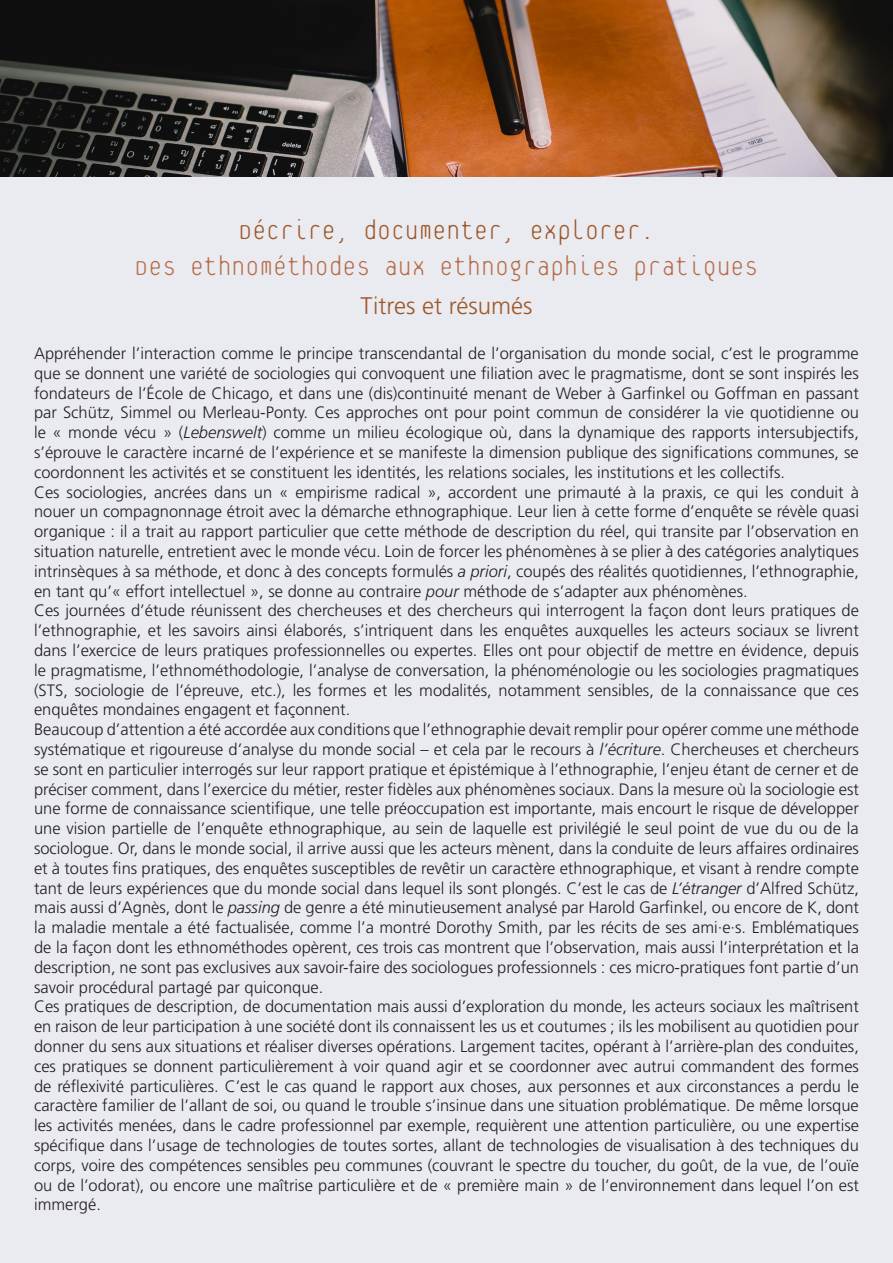
<style>
.page{position:relative;width:893px;height:1263px;background:#fff}
.page>*{position:absolute;margin:0;border:0;box-sizing:border-box;transform-origin:0 0}
.t1{font:100 30px "Platelet OT";color:#b76e4a}
.t2{font:100 30px "Platelet OT";color:#9e5728}
.t3{font:300 24px "Frutiger LT Std";color:#9e5728}
.t4{font:300 16.5px/19.8px "Frutiger LT Std";color:#231f20;text-align:justify}
.s1{font-style:italic}
</style>
<div class="page">
<div style="left:0;top:7px;width:893px;height:1256px;background:#eaebf1"></div>
<img style="left:0;top:0;width:893px;height:176px">
<p class="t2" style="left:239px;top:217px;width:417px">Décrire, documenter, explorer.</p>
<p class="t1" style="left:135px;top:253px;width:625px">Des ethnométhodes aux ethnographies pratiques</p>
<p class="t3" style="left:361px;top:292px;width:173px">Titres et résumés</p>
<p class="t4" style="left:34px;top:344px;width:826px">Appréhender l’interaction comme le principe transcendantal de l’organisation du monde social, c’est le programme que se donnent une variété de sociologies qui convoquent une filiation avec le pragmatisme, dont se sont inspirés les fondateurs de l’École de Chicago, et dans une (dis)continuité menant de Weber à Garfinkel ou Goffman en passant par Schütz, Simmel ou Merleau-Ponty. Ces approches ont pour point commun de considérer la vie quotidienne ou le « monde vécu » (<span class="s1">Lebenswelt</span>) comme un milieu écologique où, dans la dynamique des rapports intersubjectifs, s’éprouve le caractère incarné de l’expérience et se manifeste la dimension publique des significations communes, se coordonnent les activités et se constituent les identités, les relations sociales, les institutions et les collectifs.</p>
<p class="t4" style="left:34px;top:482px;width:826px">Ces sociologies, ancrées dans un « empirisme radical », accordent une primauté à la praxis, ce qui les conduit à nouer un compagnonnage étroit avec la démarche ethnographique. Leur lien à cette forme d’enquête se révèle quasi organique : il a trait au rapport particulier que cette méthode de description du réel, qui transite par l’observation en situation naturelle, entretient avec le monde vécu. Loin de forcer les phénomènes à se plier à des catégories analytiques intrinsèques à sa méthode, et donc à des concepts formulés <span class="s1">a priori</span>, coupés des réalités quotidiennes, l’ethnographie, en tant qu’« effort intellectuel », se donne au contraire <span class="s1">pour</span> méthode de s’adapter aux phénomènes.</p>
<p class="t4" style="left:34px;top:601px;width:826px">Ces journées d’étude réunissent des chercheuses et des chercheurs qui interrogent la façon dont leurs pratiques de l’ethnographie, et les savoirs ainsi élaborés, s’intriquent dans les enquêtes auxquelles les acteurs sociaux se livrent dans l’exercice de leurs pratiques professionnelles ou expertes. Elles ont pour objectif de mettre en évidence, depuis le pragmatisme, l’ethnométhodologie, l’analyse de conversation, la phénoménologie ou les sociologies pragmatiques (STS, sociologie de l’épreuve, etc.), les formes et les modalités, notamment sensibles, de la connaissance que ces enquêtes mondaines engagent et façonnent.</p>
<p class="t4" style="left:34px;top:720px;width:826px">Beaucoup d’attention a été accordée aux conditions que l’ethnographie devait remplir pour opérer comme une méthode systématique et rigoureuse d’analyse du monde social – et cela par le recours à <span class="s1">l’écriture</span>. Chercheuses et chercheurs se sont en particulier interrogés sur leur rapport pratique et épistémique à l’ethnographie, l’enjeu étant de cerner et de préciser comment, dans l’exercice du métier, rester fidèles aux phénomènes sociaux. Dans la mesure où la sociologie est une forme de connaissance scientifique, une telle préoccupation est importante, mais encourt le risque de développer une vision partielle de l’enquête ethnographique, au sein de laquelle est privilégié le seul point de vue du ou de la sociologue. Or, dans le monde social, il arrive aussi que les acteurs mènent, dans la conduite de leurs affaires ordinaires et à toutes fins pratiques, des enquêtes susceptibles de revêtir un caractère ethnographique, et visant à rendre compte tant de leurs expériences que du monde social dans lequel ils sont plongés. C’est le cas de <span class="s1">L’étranger</span> d’Alfred Schütz, mais aussi d’Agnès, dont le <span class="s1">passing</span> de genre a été minutieusement analysé par Harold Garfinkel, ou encore de K, dont la maladie mentale a été factualisée, comme l’a montré Dorothy Smith, par les récits de ses ami·e·s. Emblématiques de la façon dont les ethnométhodes opèrent, ces trois cas montrent que l’observation, mais aussi l’interprétation et la description, ne sont pas exclusives aux savoir-faire des sociologues professionnels : ces micro-pratiques font partie d’un savoir procédural partagé par quiconque.</p>
<p class="t4" style="left:34px;top:997px;width:826px">Ces pratiques de description, de documentation mais aussi d’exploration du monde, les acteurs sociaux les maîtrisent en raison de leur participation à une société dont ils connaissent les us et coutumes ; ils les mobilisent au quotidien pour donner du sens aux situations et réaliser diverses opérations. Largement tacites, opérant à l’arrière-plan des conduites, ces pratiques se donnent particulièrement à voir quand agir et se coordonner avec autrui commandent des formes de réflexivité particulières. C’est le cas quand le rapport aux choses, aux personnes et aux circonstances a perdu le caractère familier de l’allant de soi, ou quand le trouble s’insinue dans une situation problématique. De même lorsque les activités menées, dans le cadre professionnel par exemple, requièrent une attention particulière, ou une expertise spécifique dans l’usage de technologies de toutes sortes, allant de technologies de visualisation à des techniques du corps, voire des compétences sensibles peu communes (couvrant le spectre du toucher, du goût, de la vue, de l’ouïe ou de l’odorat), ou encore une maîtrise particulière et de « première main » de l’environnement dans lequel l’on est immergé.</p>
</div>
